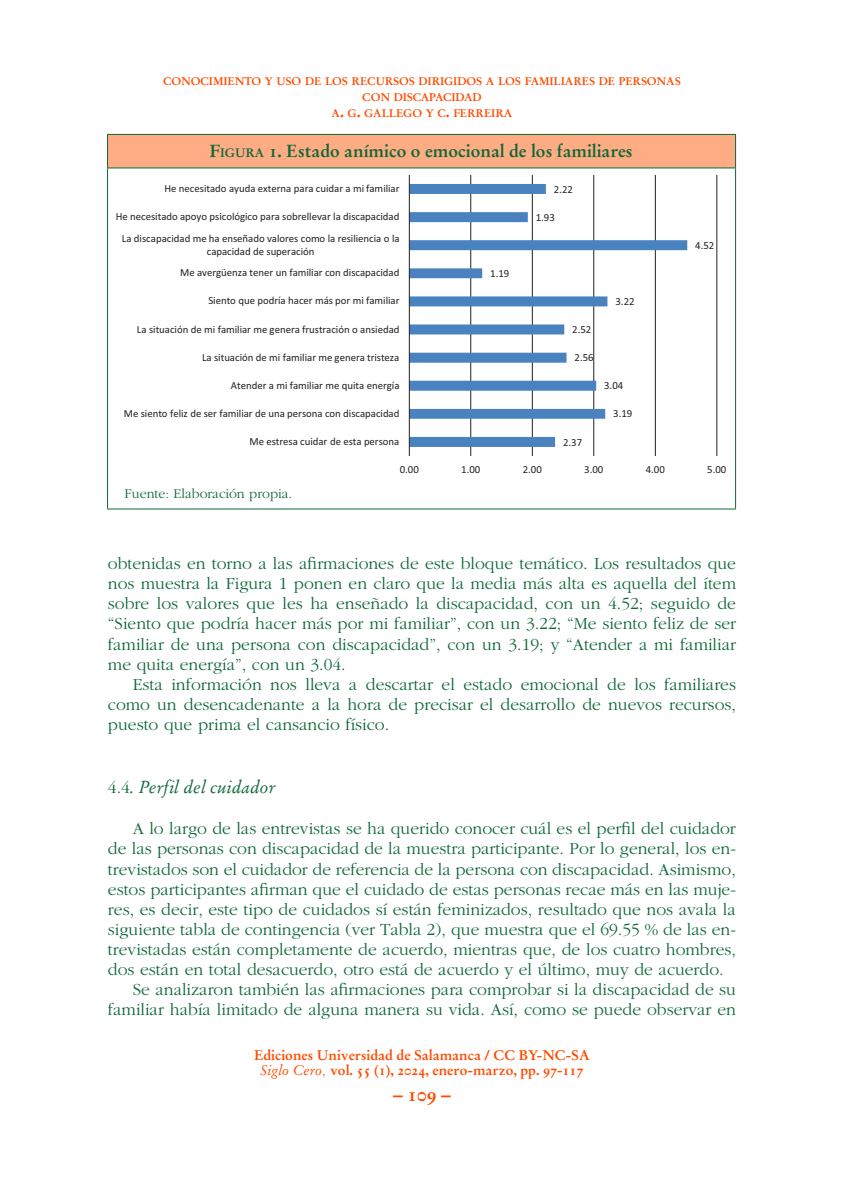
<style>
.page{position:relative;width:844px;height:1191px;background:#fff}
.page>*{position:absolute;margin:0;border:0;box-sizing:border-box;transform-origin:0 0}
.t1{font:19.25px "Stempel Garamond Bold Os F";color:#ff4c00}
.TEX_de_párrafo_N_part{font:300 17.5px/20.1px "ITC Garamond Std";color:#0f6838;text-align:justify}
.tabla_titulo{font:17.5px "Stempel Garamond Bold Os F";color:#0f6838}
.TEX_Cab_Cur__text_cab{font:17.5px "Stempel Garamond Italic Os F";color:#0f6838}
.t2{font:14px/15.8px "Stempel Garamond Bold Os F";color:#ff4c00;text-align:center}
.Table_Source{font:300 14px "ITC Garamond Std";color:#0f6838}
.t3{font:11.03px/15.8px "Stempel Garamond Bold Os F";letter-spacing:-.015em;color:#ff4c00;text-align:center}
.image{font:10.85px/13.1px "Calibri";letter-spacing:-.005em;color:#231f20;text-align:center}
.s1{font-size:15.75px}
.s2{font-style:inherit}
.s3{font-size:12.25px}
.s4{font-family:"ITC Garamond Std";font-weight:300}
.s5{font-family:"Stempel Garamond Italic Os F"}
</style>
<div class="page">
<div style="left:107px;top:134px;width:628px;height:34px;background:#ffac85"></div>
<hr style="left:107px;top:167px;width:628px;height:1px;background:#0f6838">
<hr style="left:107px;top:134px;width:628px;height:1px;background:#0f6838">
<hr style="left:107px;top:135px;width:1px;height:32px;background:#0f6838">
<hr style="left:735px;top:135px;width:1px;height:32px;background:#0f6838">
<hr style="left:107px;top:168px;width:1px;height:340px;background:#0f6838">
<hr style="left:735px;top:168px;width:1px;height:340px;background:#0f6838">
<hr style="left:107px;top:508px;width:628px;height:1px;background:#0f6838">
<hr style="left:470px;top:175px;width:1px;height:281px;background:#231f20">
<hr style="left:532px;top:175px;width:1px;height:281px;background:#231f20">
<hr style="left:593px;top:175px;width:1px;height:281px;background:#231f20">
<hr style="left:654px;top:175px;width:1px;height:281px;background:#231f20">
<hr style="left:716px;top:175px;width:1px;height:281px;background:#231f20">
<svg style="left:410px;top:184px;width:277px;height:263px"></svg>
<hr style="left:409px;top:175px;width:1px;height:281px;background:#231f20">
<p class="t3" style="left:163px;top:73px;width:519px">CONOCIMIENTO Y USO DE LOS RECURSOS DIRIGIDOS A LOS FAMILIARES DE PERSONAS<br>CON DISCAPACIDAD<br>A<span class="s1">.</span> G<span class="s1">.</span> GALLEGO Y C<span class="s1">.</span> FERREIRA</p>
<p class="tabla_titulo" style="left:209px;top:140px;width:424px"><span class="s2">F</span><span class="s3">IGURA</span> <span class="s2">1.</span> Estado anímico o emocional de los familiares</p>
<p class="image" style="left:164px;top:181px;width:236px">He necesitado ayuda externa para cuidar a mi familiar</p>
<p class="image" style="left:553px;top:182px;width:21px">2.22</p>
<p class="image" style="left:116px;top:210px;width:285px">He necesitado apoyo psicológico para sobrellevar la discapacidad</p>
<p class="image" style="left:535px;top:210px;width:21px">1.93</p>
<p class="image" style="left:122px;top:231px;width:279px">La discapacidad me ha enseñado valores como la resiliencia o la capacidad de superación</p>
<p class="image" style="left:695px;top:238px;width:21px">4.52</p>
<p class="image" style="left:180px;top:266px;width:221px">Me avergüenza tener un familiar con discapacidad</p>
<p class="image" style="left:490px;top:266px;width:21px">1.19</p>
<p class="image" style="left:208px;top:294px;width:192px">Siento que podría hacer más por mi familiar</p>
<p class="image" style="left:615px;top:294px;width:21px">3.22</p>
<p class="image" style="left:137px;top:322px;width:264px">La situación de mi familiar me genera frustración o ansiedad</p>
<p class="image" style="left:572px;top:323px;width:21px">2.52</p>
<p class="image" style="left:202px;top:350px;width:199px">La situación de mi familiar me genera tristeza</p>
<p class="image" style="left:574px;top:351px;width:21px">2.56</p>
<p class="image" style="left:231px;top:378px;width:170px">Atender a mi familiar me quita energía</p>
<p class="image" style="left:604px;top:379px;width:21px">3.04</p>
<p class="image" style="left:124px;top:406px;width:277px">Me siento feliz de ser familiar de una persona con discapacidad</p>
<p class="image" style="left:613px;top:407px;width:21px">3.19</p>
<p class="image" style="left:249px;top:434px;width:151px">Me estresa cuidar de esta persona</p>
<p class="image" style="left:563px;top:435px;width:21px">2.37</p>
<p class="Table_Source" style="left:125px;top:485px;width:169px">Fuente: Elaboración propia.</p>
<p class="image" style="left:399px;top:462px;width:21px">0.00</p>
<p class="image" style="left:461px;top:462px;width:21px">1.00</p>
<p class="image" style="left:522px;top:462px;width:21px">2.00</p>
<p class="image" style="left:584px;top:462px;width:21px">3.00</p>
<p class="image" style="left:645px;top:462px;width:21px">4.00</p>
<p class="image" style="left:707px;top:462px;width:21px">5.00</p>
<p class="TEX_de_párrafo_N_part" style="left:108px;top:553px;width:629px">obtenidas en torno a las afirmaciones de este bloque temático. Los resultados que nos muestra la Figura 1 ponen en claro que la media más alta es aquella del ítem sobre los valores que les ha enseñado la discapacidad, con un 4.52; seguido de “Siento que podría hacer más por mi familiar”, con un 3.22; “Me siento feliz de ser familiar de una persona con discapacidad”, con un 3.19; y “Atender a mi familiar me quita energía”, con un 3.04.</p>
<p class="TEX_de_párrafo_N_part" style="left:108px;top:674px;width:629px;text-indent:25px">Esta información nos lleva a descartar el estado emocional de los familiares como un desencadenante a la hora de precisar el desarrollo de nuevos recursos, puesto que prima el cansancio físico.</p>
<p class="TEX_Cab_Cur__text_cab" style="left:108px;top:776px;width:169px"><span class="s4">4.4</span>. Perfil del cuidador</p>
<p class="TEX_de_párrafo_N_part" style="left:108px;top:819px;width:629px;text-indent:25px">A lo largo de las entrevistas se ha querido conocer cuál es el perfil del cuidador de las personas con discapacidad de la muestra participante. Por lo general, los en&shy;trevistados son el cuidador de referencia de la persona con discapacidad. Asimismo, estos participantes afirman que el cuidado de estas personas recae más en las muje&shy;res, es decir, este tipo de cuidados sí están feminizados, resultado que nos avala la siguiente tabla de contingencia (ver Tabla 2), que muestra que el 69.55 % de las en&shy;trevistadas están completamente de acuerdo, mientras que, de los cuatro hombres, dos están en total desacuerdo, otro está de acuerdo y el último, muy de acuerdo.</p>
<p class="TEX_de_párrafo_N_part" style="left:108px;top:980px;width:629px;text-align:right">Se analizaron también las afirmaciones para comprobar si la discapacidad de su familiar había limitado de alguna manera su vida. Así, como se puede observar en</p>
<p class="t2" style="left:254px;top:1046px;width:337px">Ediciones Universidad de Salamanca / CC BY-NC-SA<br><span class="s5">Siglo Cero</span><span class="s4">,</span> vol. 55 (1), 2024, enero-marzo, pp. 97-117</p>
<p class="t1" style="left:393px;top:1082px;width:59px">– 109 –</p>
</div>
